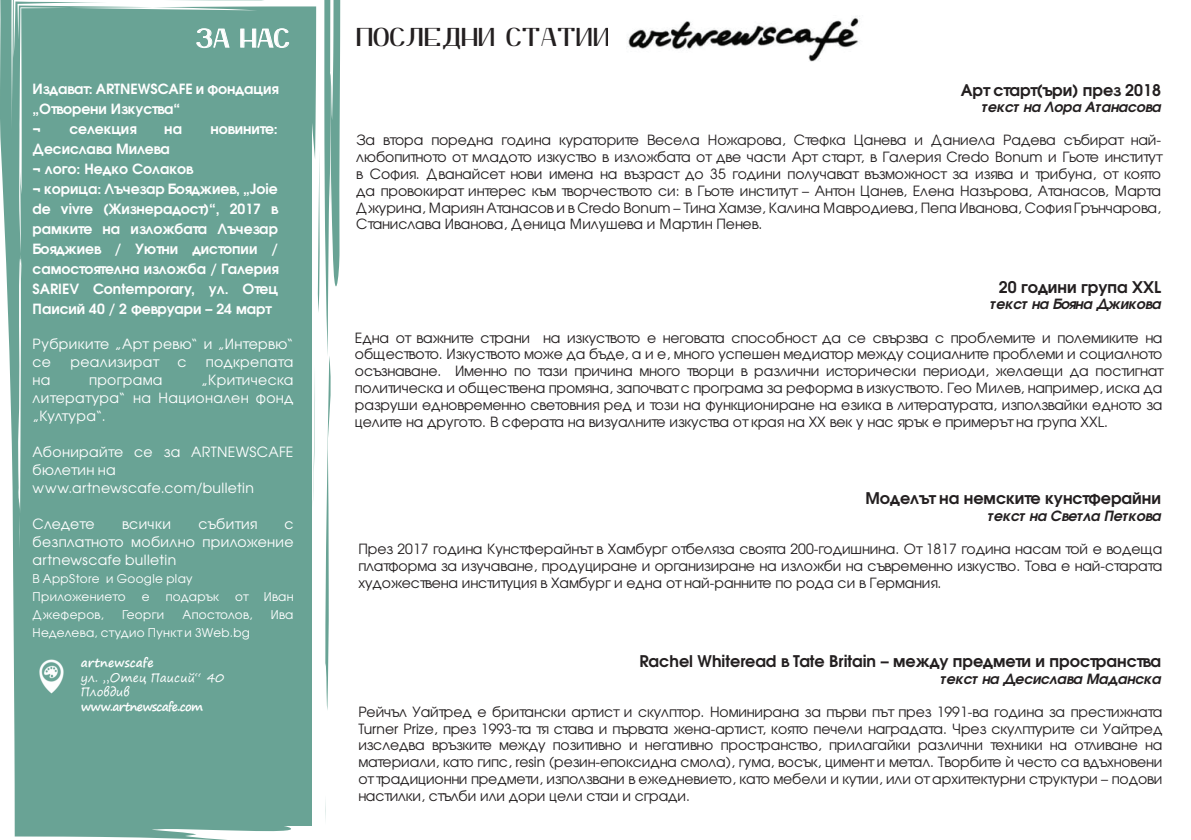
<style>
.page{position:relative;width:1191px;height:840px;background:#fff}
.page>*{position:absolute;margin:0;border:0;box-sizing:border-box;transform-origin:0 0}
.t1{font:24px "Yiggivoo Unicode";color:#231f20}
.t2{font:24px "Yiggivoo Unicode";color:#fff}
.t3{font:700 16px "Te X Gyre Adventor";color:#231f20}
.t4{font:14px/16.8px "Te X Gyre Adventor";color:#231f20;text-align:justify}
.t5{font:700 14px/20px "Te X Gyre Adventor";color:#fff}
.t6{font:14px/18px "Te X Gyre Adventor";letter-spacing:.03em;color:#fff}
.t7{font:italic 700 14px "Te X Gyre Adventor";color:#231f20}
.t8{font:14px "Te X Gyre Adventor";letter-spacing:.005em;color:#fff}
.t9{font:12px/18px "Te X Gyre Adventor";letter-spacing:.03em;color:#fff}
.t10{font:12px/14.4px "Segoe Print";color:#fff}
.t11{font:700 12px "Segoe Print";letter-spacing:-.06em;color:#fff}
.t12{font:700 12px "Segoe Print";color:#fff}
</style>
<div class="page">
<svg style="left:0;top:0;width:340px;height:839px;background:#79aca0"></svg>
<svg style="left:41px;top:357px;width:3px;height:76px"></svg>
<svg style="left:43px;top:258px;width:3px;height:92px"></svg>
<svg style="left:311px;top:108px;width:1px;height:47px"></svg>
<svg style="left:308px;top:320px;width:7px;height:219px"></svg>
<svg style="left:285px;top:150px;width:1px;height:40px"></svg>
<svg style="left:300px;top:14px;width:10px;height:12px"></svg>
<svg style="left:283px;top:264px;width:2px;height:30px"></svg>
<svg style="left:283px;top:440px;width:1px;height:48px"></svg>
<svg style="left:184px;top:28px;width:106px;height:31px;background:#7dafa3"></svg>
<img style="left:33px;top:648px;width:38px;height:44px">
<img style="left:627px;top:16px;width:232px;height:45px">
<h1 class="t2" style="left:197px;top:20px;width:95px">ЗА НАС</h1>
<p class="t5" style="left:33px;top:77px;width:247px">Издават: ARTNEWSCAFE и фондация „Отворени Изкуства“<br>¬</p>
<p class="t5" style="left:69px;top:117px;width:68px">селекция</p>
<p class="t5" style="left:164px;top:117px;width:19px">на</p>
<p class="t5" style="left:210px;top:117px;width:69px">новините:</p>
<p class="t5" style="left:33px;top:137px;width:247px">Десислава Милева<br>¬ лого: Недко Солаков<br>¬ корица: Лъчезар Бояджиев, „Joie de vivre (Жизнерадост)“, 2017 в рамките на изложбата Лъчезар<br>Бояджиев / Уютни дистопии / самостоятелна изложба / Галерия<br>SARIEV Contemporary, ул. Отец<br>Паисий 40 / 2 февруари – 24 март</p>
<p class="t6" style="left:33px;top:333px;width:262px">Рубриките „Арт ревю“ и „Интервю“ се</p>
<p class="t6" style="left:71px;top:351px;width:89px">реализират</p>
<p class="t6" style="left:177px;top:351px;width:11px">с</p>
<p class="t6" style="left:206px;top:351px;width:89px">подкрепата</p>
<p class="t6" style="left:33px;top:369px;width:262px;text-align:justify;text-indent:169px">„Критическа литература“ на Национален фонд „Култура“.</p>
<p class="t6" style="left:33px;top:441px;width:262px">Абонирайте се за ARTNEWSCAFE бюлетин на www.artnewscafe.com/bulletin</p>
<p class="t8" style="left:33px;top:512px;width:63px">Следете</p>
<p class="t6" style="left:122px;top:513px;width:50px">всички</p>
<p class="t6" style="left:198px;top:513px;width:60px">събития</p>
<p class="t6" style="left:33px;top:369px;width:19px">на</p>
<p class="t6" style="left:89px;top:369px;width:75px">програма</p>
<p class="t6" style="left:33px;top:513px;width:262px;text-align:justify;text-indent:252px">с безплатното мобилно приложение artnewscafe bulletin</p>
<p class="t9" style="left:33px;top:568px;width:162px">В AppStore и Google play<br>Приложението</p>
<p class="t9" style="left:142px;top:586px;width:9px">е</p>
<p class="t9" style="left:166px;top:586px;width:55px">подарък</p>
<p class="t9" style="left:235px;top:586px;width:14px">от</p>
<p class="t9" style="left:264px;top:586px;width:31px">Иван</p>
<p class="t9" style="left:33px;top:604px;width:73px">Джеферов,</p>
<p class="t9" style="left:122px;top:604px;width:44px">Георги</p>
<p class="t9" style="left:182px;top:604px;width:71px">Апостолов,</p>
<p class="t9" style="left:271px;top:604px;width:24px">Ива</p>
<p class="t9" style="left:33px;top:622px;width:219px">Неделева, студио Пункт и 3Web.bg</p>
<p class="t12" style="left:81px;top:651px;width:74px">artnewscafe</p>
<p class="t10" style="left:81px;top:669px;width:145px">ул. „Отец Паисий“ 40<br>Пловдив</p>
<p class="t11" style="left:81px;top:695px;width:124px">www.artnewscafe.com</p>
<h1 class="t1" style="left:357px;top:19px;width:256px">ПОСЛЕДНИ СТАТИИ</h1>
<p class="t3" style="left:960px;top:76px;width:202px">Арт старт(ъри) през 2018</p>
<p class="t7" style="left:982px;top:95px;width:181px">текст на Лора Атанасова</p>
<p class="t4" style="left:356px;top:131px;width:806px">За втора поредна година кураторите Весела Ножарова, Стефка Цанева и Даниела Радева събират най&shy;любопитното от младото изкуство в изложбата от две части Арт старт, в Галерия Credo Bonum и Гьоте институт в София. Дванайсет нови имена на възраст до 35 години получават възможност за изява и трибуна, от която да провокират интерес към творчеството си: в Гьоте институт – Антон Цанев, Елена Назърова, Атанасов, Марта Джурина, Мариян Атанасов и в Credo Bonum – Тина Хамзе, Калина Мавродиева, Пепа Иванова, София Грънчарова, Станислава Иванова, Деница Милушева и Мартин Пенев.</p>
<p class="t3" style="left:998px;top:272px;width:164px">20 години група XXL</p>
<p class="t7" style="left:990px;top:292px;width:172px">текст на Бояна Джикова</p>
<p class="t4" style="left:355px;top:328px;width:809px">Една от важните страни на изкуството е неговата способност да се свързва с проблемите и полемиките на обществото. Изкуството може да бъде, а и е, много успешен медиатор между социалните проблеми и социалното осъзнаване. Именно по тази причина много творци в различни исторически периоди, желаещи да постигнат политическа и обществена промяна, започват с програма за реформа в изкуството. Гео Милев, например, иска да разруши едновременно световния ред и този на функциониране на езика в литературата, използвайки едното за целите на другото. В сферата на визуалните изкуства от края на XX век у нас ярък е примерът на група XXL.</p>
<p class="t3" style="left:865px;top:484px;width:297px">Моделът на немските кунстферайни</p>
<p class="t7" style="left:988px;top:503px;width:175px">текст на Светла Петкова</p>
<p class="t4" style="left:358px;top:539px;width:805px">През 2017 година Кунстферайнът в Хамбург отбеляза своята 200-годишнина. От 1817 година насам той е водеща платформа за изучаване, продуциране и организиране на изложби на съвременно изкуство. Това е най-старата художествена институция в Хамбург и една от най-ранните по рода си в Германия.</p>
<p class="t3" style="left:639px;top:646px;width:523px">Rachel Whiteread в Tate Britain – между предмети и пространства</p>
<p class="t7" style="left:940px;top:666px;width:222px">текст на Десислава Маданска</p>
<p class="t4" style="left:358px;top:702px;width:805px">Рейчъл Уайтред е британски артист и скулптор. Номинирана за първи път през 1991-ва година за престижната Turner Prize, през 1993-та тя става и първата жена-артист, която печели наградата. Чрез скулптурите си Уайтред изследва връзките между позитивно и негативно пространство, прилагайки различни техники на отливане на материали, като гипс, resin (резин-епоксидна смола), гума, восък, цимент и метал. Творбите ѝ често са вдъхновени от традиционни предмети, използвани в ежедневието, като мебели и кутии, или от архитектурни структури – подови настилки, стълби или дори цели стаи и сгради.</p>
</div>
